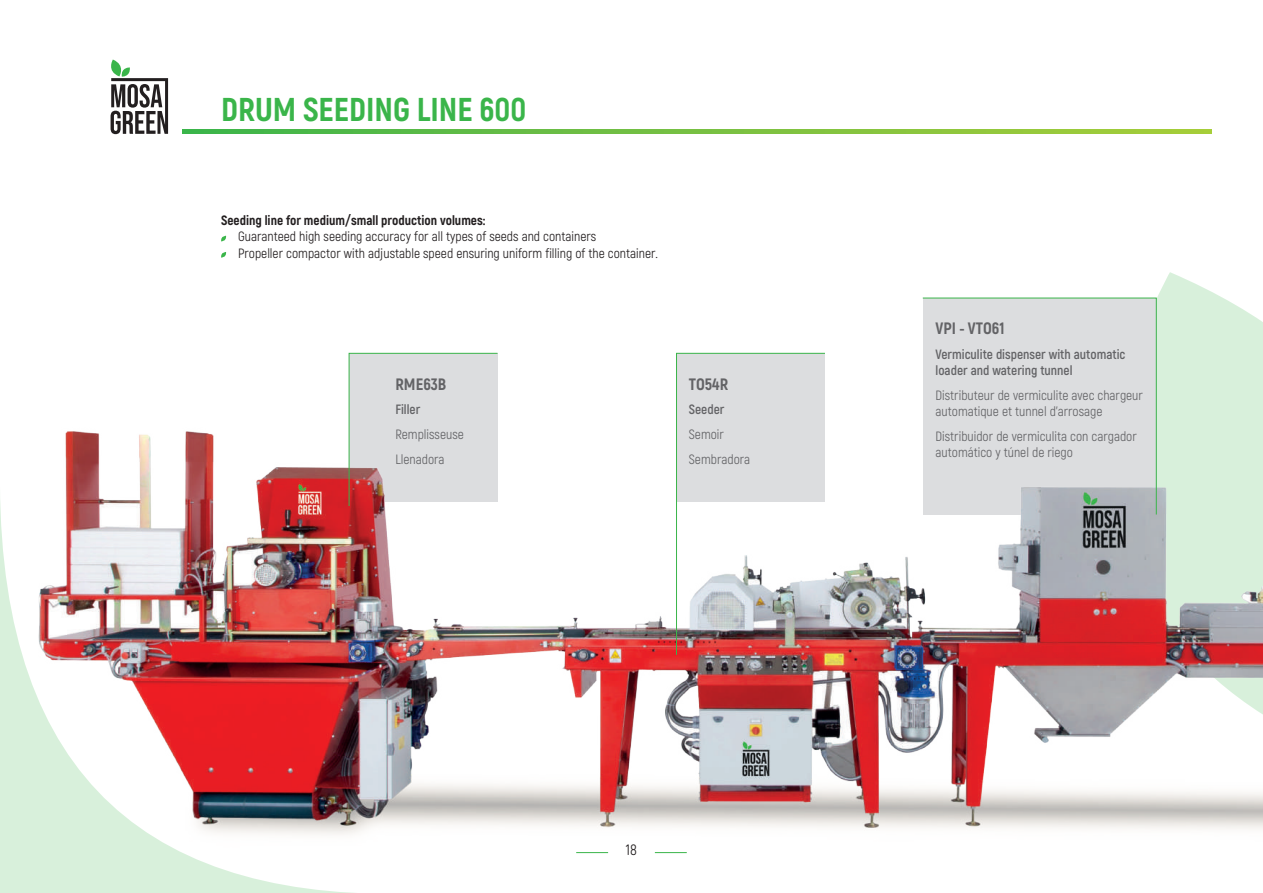
<style>
.page{position:relative;width:1263px;height:893px;background:#fff}
.page>*{position:absolute;margin:0;border:0;box-sizing:border-box;transform-origin:0 0}
.t1{font:800 33px "Akrobat";color:#3ab54a}
.t2{font:800 16.5px "Akrobat";color:#636366}
.t3{font:15px "Akrobat";color:#231f20}
.t4{font:13.5px/24.8px "Akrobat";color:#636366}
.t5{font:13.5px/16.2px "Akrobat";color:#231f20}
.t6{font:700 13.5px/16.2px "Akrobat";color:#636366}
.t7{font:800 13.5px "Akrobat";color:#231f20}
</style>
<div class="page">
<svg style="left:111px;top:60px;width:57px;height:34px"></svg>
<img style="left:0;top:94px;width:1263px;height:799px">
<svg style="left:220px;top:236px;width:7px;height:6px"></svg>
<svg style="left:220px;top:252px;width:7px;height:6px"></svg>
<svg style="left:676px;top:353px;width:150px;height:303px"></svg>
<svg style="left:348px;top:353px;width:150px;height:154px;background:#d7d4d4"></svg>
<svg style="left:922px;top:297px;width:235px;height:218px;background:#d6d9da"></svg>
<h1 class="t1" style="left:221px;top:89px;width:307px">DRUM SEEDING LINE 600</h1>
<p class="t7" style="left:221px;top:212px;width:266px">Seeding line for medium/small production volumes:</p>
<p class="t5" style="left:238px;top:229px;width:421px">Guaranteed high seeding accuracy for all types of seeds and containers<br>Propeller compactor with adjustable speed ensuring uniform filling of the container.</p>
<p class="t2" style="left:395px;top:373px;width:52px">RME63B</p>
<p class="t6" style="left:395px;top:401px;width:26px">Filler</p>
<p class="t4" style="left:395px;top:422px;width:70px">Remplisseuse<br>Llenadora</p>
<p class="t2" style="left:689px;top:373px;width:41px">TO54R</p>
<p class="t6" style="left:689px;top:401px;width:37px">Seeder</p>
<p class="t4" style="left:689px;top:422px;width:63px">Semoir<br>Sembradora</p>
<p class="t3" style="left:626px;top:841px;width:13px">18</p>
<p class="t2" style="left:935px;top:318px;width:70px">VPI - VTO61</p>
<p class="t6" style="left:935px;top:346px;width:191px">Vermiculite dispenser with automatic loader and watering tunnel</p>
<p class="t4" style="left:935px;top:387px;width:209px;line-height:16.2px">Distributeur de vermiculite avec chargeur automatique et tunnel d’arrosage</p>
<p class="t4" style="left:935px;top:428px;width:203px;line-height:16.2px">Distribuidor de vermiculita con cargador automático y túnel de riego</p>
</div>
